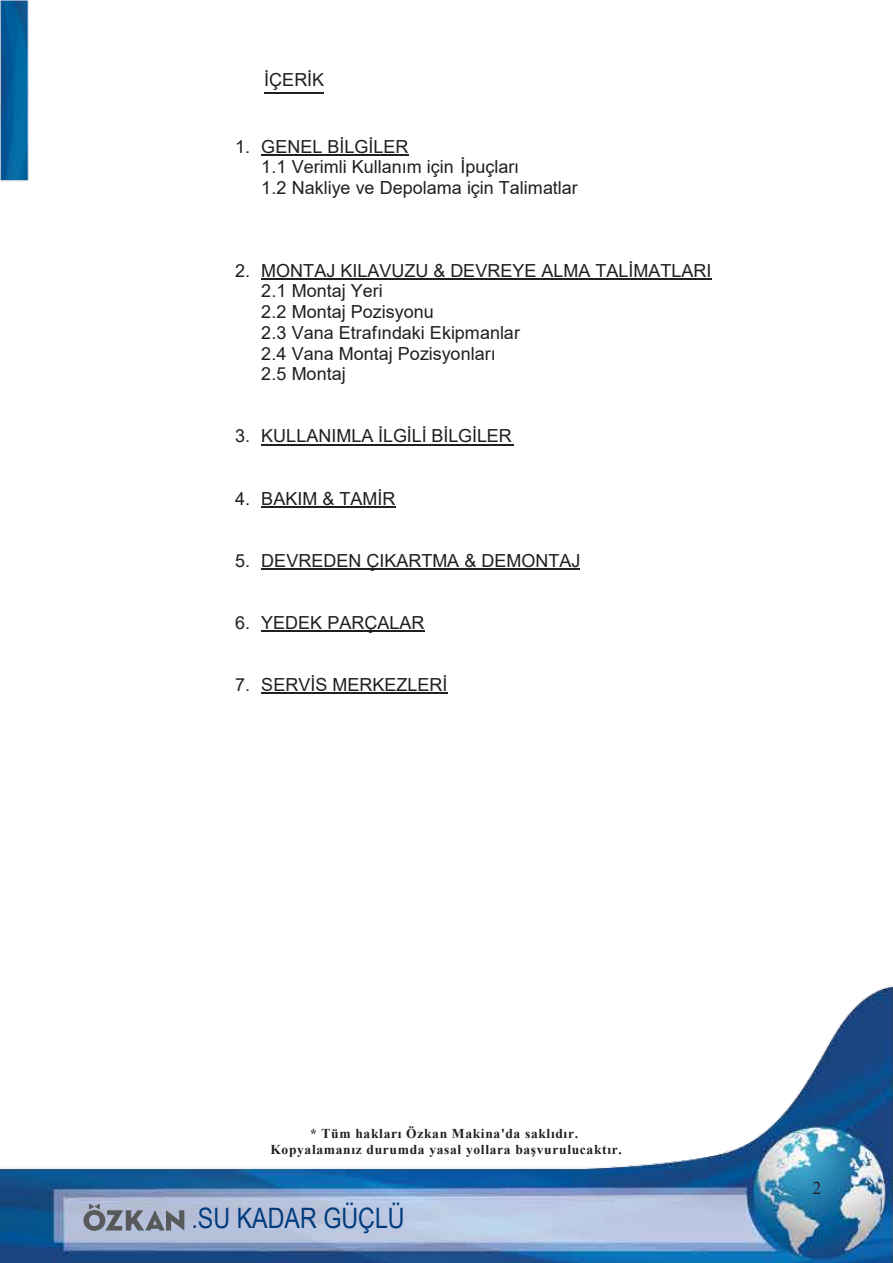
<style>
.page{position:relative;width:893px;height:1263px;background:#fff}
.page>*{position:absolute;margin:0;border:0;box-sizing:border-box;transform-origin:0 0}
.t1{font:28.2px "Arial Narrow";color:#003c7e}
.t2{font:18px/20.7px "Arial";color:#231f20}
.t3{font:18px "Times New Roman";color:#231f20}
.t4{font:700 13.5px/16.2px "Times New Roman";letter-spacing:.05em;color:#231f20;text-align:center}
</style>
<div class="page">
<img style="left:0;top:986px;width:893px;height:277px">
<svg style="left:83px;top:1203px;width:101px;height:28px;background:#8e95a4"></svg>
<img style="left:0;top:0;width:29px;height:182px">
<hr style="left:264px;top:92px;width:60px;height:2px;background:#231f20">
<hr style="left:261px;top:155px;width:147px;height:1px;background:#231f20">
<hr style="left:261px;top:279px;width:450px;height:1px;background:#231f20">
<hr style="left:261px;top:444px;width:252px;height:2px;background:#231f20">
<hr style="left:261px;top:506px;width:134px;height:2px;background:#231f20">
<hr style="left:261px;top:569px;width:319px;height:1px;background:#231f20">
<hr style="left:261px;top:630px;width:163px;height:2px;background:#231f20">
<hr style="left:261px;top:693px;width:186px;height:1px;background:#231f20">
<p class="t2" style="left:264px;top:69px;width:61px">İÇERİK</p>
<p class="t2" style="left:261px;top:136px;width:318px;text-indent:-26px">1. GENEL BİLGİLER<br>1.1 Verimli Kullanım için İpuçları<br>1.2 Nakliye ve Depolama için Talimatlar</p>
<p class="t2" style="left:261px;top:260px;width:452px;text-indent:-26px">2. MONTAJ KILAVUZU &amp; DEVREYE ALMA TALİMATLARI<br>2.1 Montaj Yeri<br>2.2 Montaj Pozisyonu<br>2.3 Vana Etrafındaki Ekipmanlar<br>2.4 Vana Montaj Pozisyonları<br>2.5 Montaj</p>
<p class="t2" style="left:235px;top:426px;width:278px">3. KULLANIMLA İLGİLİ BİLGİLER</p>
<p class="t2" style="left:235px;top:488px;width:162px">4. BAKIM &amp; TAMİR</p>
<p class="t2" style="left:235px;top:550px;width:347px">5. DEVREDEN ÇIKARTMA &amp; DEMONTAJ</p>
<p class="t2" style="left:235px;top:612px;width:191px">6. YEDEK PARÇALAR</p>
<p class="t2" style="left:235px;top:674px;width:214px">7. SERVİS MERKEZLERİ</p>
<p class="t4" style="left:270px;top:1125px;width:353px">* Tüm hakları Özkan Makina'da saklıdır.<br>Kopyalamanız durumda yasal yollara başvurulucaktır.</p>
<h1 class="t1" style="left:191px;top:1198px;width:215px">.SU KADAR GÜÇLÜ</h1>
<p class="t3" style="left:813px;top:1175px;width:10px">2</p>
</div>
